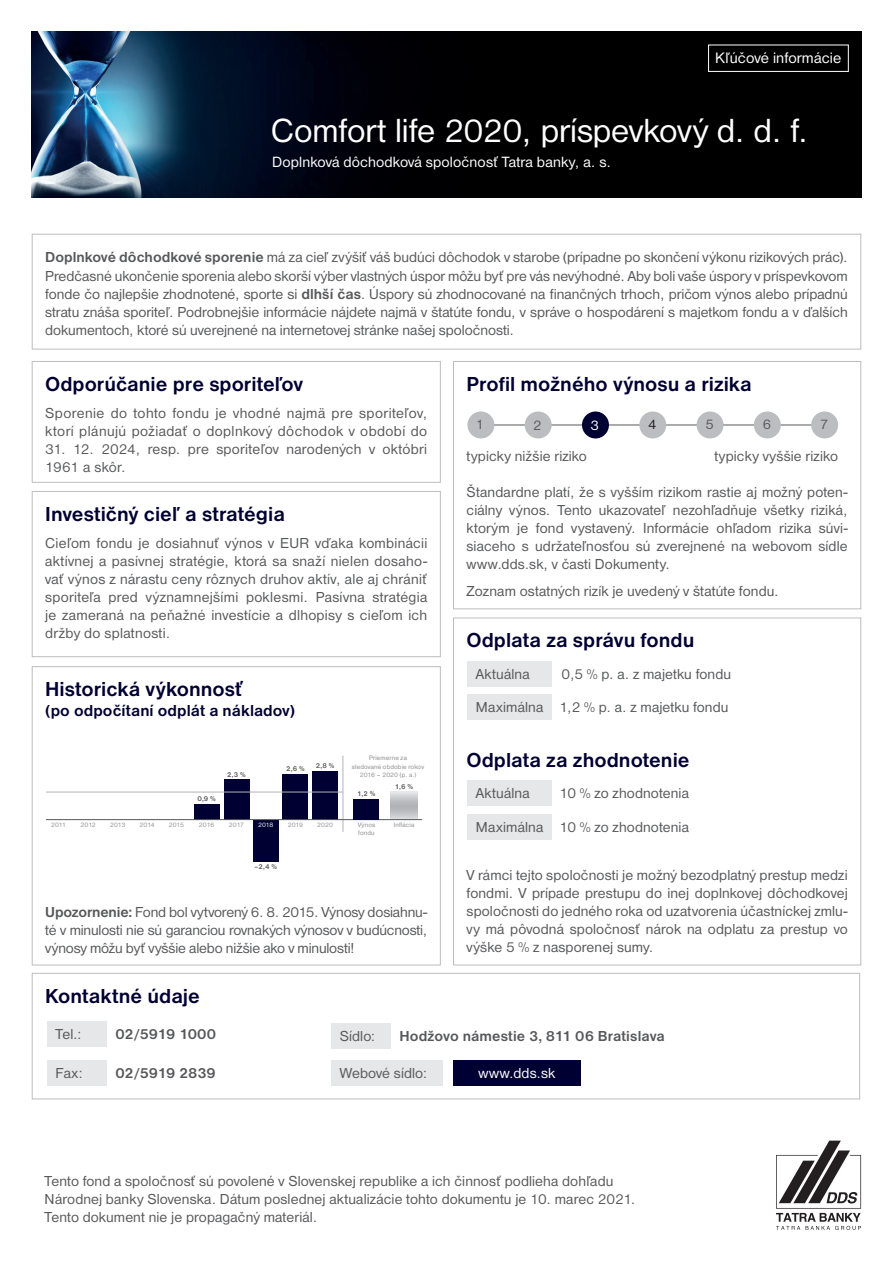
<style>
.page{position:relative;width:893px;height:1263px;background:#fff}
.page>*{position:absolute;margin:0;border:0;box-sizing:border-box;transform-origin:0 0}
.t1{font:34.65px "Nimbus Sans DOT";color:#fff}
.t2{font:700 21px "Nimbus Sans DOT";color:#000032}
.t3{font:700 16.5px "Nimbus Sans DOT";letter-spacing:.005em;color:#000032}
.t4{font:15.75px "Nimbus Sans DOT";letter-spacing:.005em;color:#fff}
.t5{font:15.45px "Nimbus Sans DOT";letter-spacing:.01em;color:#fff}
.t6{font:15px/18px "Nimbus Sans DOT";letter-spacing:.01em;color:#57585a;text-align:justify}
.t7{font:15px/18px "Nimbus Sans DOT";letter-spacing:.03em;color:#57585a}
.t8{font:700 15px "Nimbus Sans DOT";color:#57585a}
.t9{font:15px "Nimbus Sans DOT";letter-spacing:.015em;color:#fff}
.t10{font:14.55px "Nimbus Sans DOT";color:#57585a}
.t11{font:14.55px "Nimbus Sans DOT";color:#fff}
.t12{font:14.55px "Nimbus Sans DOT";color:#231f20}
.t13{font:700 7.2px "Nimbus Sans DOT";color:#57585a}
.t14{font:6.75px/8.1px "Nimbus Sans DOT";letter-spacing:.02em;color:#8a8c8f;text-align:center}
.t15{font:6.75px "Nimbus Sans DOT";color:#fff}
.s1{font-weight:700}
</style>
<div class="page">
<img style="left:32px;top:32px;width:829px;height:166px">
<div style="left:708px;top:45px;width:141px;height:27px;border:1px solid #fff"></div>
<div style="left:32px;top:234px;width:829px;height:115px;border:1px solid #bcbdc0"></div>
<div style="left:32px;top:491px;width:409px;height:166px;border:1px solid #bcbdc0"></div>
<div style="left:453px;top:361px;width:408px;height:248px;border:1px solid #bcbdc0"></div>
<hr style="left:481px;top:425px;width:344px;height:1px;background:#57585a">
<div style="left:467px;top:411px;width:27px;height:27px;background:#bcbdc0;border-radius:50%"></div>
<div style="left:582px;top:411px;width:27px;height:27px;background:#000032;border-radius:50%"></div>
<div style="left:525px;top:411px;width:27px;height:27px;background:#bcbdc0;border-radius:50%"></div>
<div style="left:639px;top:411px;width:27px;height:27px;background:#bcbdc0;border-radius:50%"></div>
<div style="left:697px;top:411px;width:26px;height:27px;background:#bcbdc0;border-radius:50%"></div>
<div style="left:754px;top:411px;width:27px;height:27px;background:#bcbdc0;border-radius:50%"></div>
<div style="left:811px;top:411px;width:27px;height:27px;background:#bcbdc0;border-radius:50%"></div>
<div style="left:32px;top:666px;width:409px;height:299px;border:1px solid #bcbdc0"></div>
<div style="left:32px;top:361px;width:409px;height:122px;border:1px solid #bcbdc0"></div>
<div style="left:453px;top:618px;width:408px;height:347px;border:1px solid #bcbdc0"></div>
<div style="left:467px;top:661px;width:85px;height:25px;background:#e6e7e9"></div>
<div style="left:467px;top:695px;width:85px;height:25px;background:#e6e7e9"></div>
<div style="left:467px;top:780px;width:85px;height:26px;background:#e6e7e9"></div>
<div style="left:467px;top:814px;width:85px;height:25px;background:#e6e7e9"></div>
<div style="left:32px;top:973px;width:828px;height:126px;border:1px solid #bcbdc0"></div>
<div style="left:47px;top:1021px;width:60px;height:26px;background:#e6e7e9"></div>
<div style="left:47px;top:1060px;width:60px;height:25px;background:#e6e7e9"></div>
<div style="left:331px;top:1023px;width:60px;height:25px;background:#e6e7e9"></div>
<div style="left:331px;top:1060px;width:112px;height:25px;background:#e6e7e9"></div>
<svg style="left:776px;top:1140px;width:85px;height:90px"></svg>
<div style="left:453px;top:1060px;width:128px;height:25px;background:#000032"></div>
<div style="left:312px;top:771px;width:26px;height:49px;background:#000032"></div>
<div style="left:283px;top:774px;width:25px;height:46px;background:#000032"></div>
<div style="left:253px;top:820px;width:26px;height:41px;background:#000032"></div>
<div style="left:224px;top:779px;width:25px;height:41px;background:#000032"></div>
<div style="left:194px;top:804px;width:26px;height:16px;background:#000032"></div>
<hr style="left:343px;top:756px;width:1px;height:76px;background:#b2b3b7">
<hr style="left:46px;top:792px;width:297px;height:1px;background:#b2b3b7">
<svg style="left:390px;top:792px;width:28px;height:27px"></svg>
<hr style="left:46px;top:819px;width:376px;height:1px;background:#57585a">
<div style="left:354px;top:799px;width:25px;height:21px;background:#000032"></div>
<p class="t4" style="left:715px;top:53px;width:127px">Kľúčové informácie</p>
<h1 class="t1" style="left:271px;top:118px;width:539px">Comfort life 2020, príspevkový d. d. f.</h1>
<p class="t5" style="left:272px;top:156px;width:340px">Doplnková dôchodková spoločnosť Tatra banky, a. s.</p>
<p class="t6" style="left:45px;top:250px;width:804px"><span class="s1">Doplnkové dôchodkové sporenie</span> má za cieľ zvýšiť váš budúci dôchodok v starobe (prípadne po skončení výkonu rizikových prác).<br>Predčasné ukončenie sporenia alebo skorší výber vlastných úspor môžu byť pre vás nevýhodné. Aby boli vaše úspory v príspevkovom fonde čo najlepšie zhodnotené, sporte si <span class="s1">dlhší čas</span>. Úspory sú zhodnocované na finančných trhoch, pričom výnos alebo prípadnú stratu znáša sporiteľ. Podrobnejšie informácie nájdete najmä v štatúte fondu, v správe o hospodárení s majetkom fondu a v ďalších dokumentoch, ktoré sú uverejnené na internetovej stránke našej spoločnosti.</p>
<h2 class="t2" style="left:45px;top:376px;width:259px">Odporúčanie pre sporiteľov</h2>
<p class="t7" style="left:45px;top:405px;width:384px">Sporenie do tohto fondu je vhodné najmä pre sporiteľov, ktorí plánujú požiadať o doplnkový dôchodok v období do</p>
<p class="t6" style="left:45px;top:441px;width:383px">31. 12. 2024, resp. pre sporiteľov narodených v októbri<br>1961 a skôr.</p>
<h2 class="t2" style="left:45px;top:506px;width:241px">Investičný cieľ a stratégia</h2>
<p class="t6" style="left:45px;top:535px;width:384px">Cieľom fondu je dosiahnuť výnos v EUR vďaka kombinácii aktívnej a pasívnej stratégie, ktorá sa snaží nielen dosaho&shy;vať výnos z nárastu ceny rôznych druhov aktív, ale aj chrániť sporiteľa pred významnejšími poklesmi. Pasívna stratégia je zameraná na peňažné investície a dlhopisy s cieľom ich držby do splatnosti.</p>
<h2 class="t2" style="left:45px;top:681px;width:199px">Historická výkonnosť</h2>
<p class="t3" style="left:45px;top:704px;width:251px">(po odpočítaní odplát a nákladov)</p>
<p class="t13" style="left:197px;top:796px;width:20px">0,9 %</p>
<p class="t13" style="left:227px;top:772px;width:20px">2,3 %</p>
<p class="t13" style="left:286px;top:766px;width:20px">2,6 %</p>
<p class="t13" style="left:316px;top:763px;width:20px">2,8 %</p>
<p class="t14" style="left:51px;top:821px;width:16px">2011</p>
<p class="t14" style="left:81px;top:821px;width:17px">2012</p>
<p class="t14" style="left:110px;top:821px;width:17px">2013</p>
<p class="t14" style="left:140px;top:821px;width:17px">2014</p>
<p class="t14" style="left:199px;top:821px;width:17px">2016</p>
<p class="t14" style="left:169px;top:821px;width:17px">2015</p>
<p class="t14" style="left:229px;top:821px;width:17px">2017</p>
<p class="t14" style="left:288px;top:821px;width:17px">2019</p>
<p class="t14" style="left:317px;top:821px;width:17px">2020</p>
<p class="t15" style="left:258px;top:822px;width:17px">2018</p>
<p class="t13" style="left:255px;top:864px;width:24px">–2,4 %</p>
<p class="t14" style="left:352px;top:755px;width:74px">Priemerne za<br>sledované obdobie rokov<br>2016 – 2020 (p. a.)</p>
<p class="t13" style="left:357px;top:791px;width:20px">1,2 %</p>
<p class="t14" style="left:358px;top:821px;width:19px;text-align:left">Výnos fondu</p>
<p class="t13" style="left:395px;top:784px;width:20px">1,6 %</p>
<p class="t14" style="left:394px;top:821px;width:22px">Inflácia</p>
<p class="t6" style="left:45px;top:904px;width:384px"><span class="s1">Upozornenie:</span> Fond bol vytvorený 6. 8. 2015. Výnosy dosiahnu&shy;té v minulosti nie sú garanciou rovnakých výnosov v budúcnosti, výnosy môžu byť vyššie alebo nižšie ako v minulosti!</p>
<h2 class="t2" style="left:467px;top:376px;width:286px">Profil možného výnosu a rizika</h2>
<p class="t10" style="left:476px;top:419px;width:10px">1</p>
<p class="t10" style="left:533px;top:420px;width:10px">2</p>
<p class="t11" style="left:591px;top:420px;width:10px">3</p>
<p class="t12" style="left:648px;top:419px;width:10px">4</p>
<p class="t10" style="left:706px;top:419px;width:10px">5</p>
<p class="t10" style="left:763px;top:419px;width:10px">6</p>
<p class="t10" style="left:820px;top:419px;width:10px">7</p>
<p class="t6" style="left:467px;top:448px;width:122px">typicky nižšie riziko</p>
<p class="t6" style="left:714px;top:448px;width:125px">typicky vyššie riziko</p>
<p class="t6" style="left:467px;top:484px;width:383px">Štandardne platí, že s vyšším rizikom rastie aj možný poten&shy;ciálny výnos. Tento ukazovateľ nezohľadňuje všetky riziká, ktorým je fond vystavený. Informácie ohľadom rizika súvi&shy;siaceho s udržateľnosťou sú zverejnené na webovom sídle www.dds.sk, v časti Dokumenty.</p>
<p class="t6" style="left:467px;top:583px;width:314px">Zoznam ostatných rizík je uvedený v štatúte fondu.</p>
<h2 class="t2" style="left:467px;top:633px;width:229px">Odplata za správu fondu</h2>
<p class="t6" style="left:476px;top:666px;width:55px">Aktuálna</p>
<p class="t6" style="left:562px;top:666px;width:171px">0,5 % p. a. z majetku fondu</p>
<p class="t6" style="left:476px;top:700px;width:254px">Maximálna 1,2 % p. a. z majetku fondu</p>
<h2 class="t2" style="left:467px;top:753px;width:225px">Odplata za zhodnotenie</h2>
<p class="t6" style="left:476px;top:785px;width:55px">Aktuálna</p>
<p class="t6" style="left:560px;top:785px;width:131px">10 % zo zhodnotenia</p>
<p class="t6" style="left:476px;top:819px;width:215px">Maximálna 10 % zo zhodnotenia</p>
<p class="t6" style="left:467px;top:867px;width:383px">V rámci tejto spoločnosti je možný bezodplatný prestup medzi fondmi. V prípade prestupu do inej doplnkovej dôchodkovej spoločnosti do jedného roka od uzatvorenia účastníckej zmlu&shy;vy má pôvodná spoločnosť nárok na odplatu za prestup vo výške 5 % z nasporenej sumy.</p>
<h2 class="t2" style="left:45px;top:988px;width:156px">Kontaktné údaje</h2>
<p class="t6" style="left:56px;top:1026px;width:28px">Tel.:</p>
<p class="t8" style="left:115px;top:1029px;width:102px">02/5919 1000</p>
<p class="t6" style="left:56px;top:1065px;width:29px">Fax:</p>
<p class="t8" style="left:115px;top:1067px;width:102px">02/5919 2839</p>
<p class="t8" style="left:399px;top:1030px;width:267px">Hodžovo námestie 3, 811 06 Bratislava</p>
<p class="t6" style="left:340px;top:1028px;width:37px">Sídlo:</p>
<p class="t6" style="left:340px;top:1065px;width:89px">Webové sídlo:</p>
<p class="t9" style="left:478px;top:1067px;width:78px">www.dds.sk</p>
<p class="t6" style="left:45px;top:1173px;width:592px;text-align:left">Tento fond a spoločnosť sú povolené v Slovenskej republike a ich činnosť podlieha dohľadu<br>Národnej banky Slovenska. Dátum poslednej aktualizácie tohto dokumentu je 10. marec 2021.<br>Tento dokument nie je propagačný materiál.</p>
</div>
